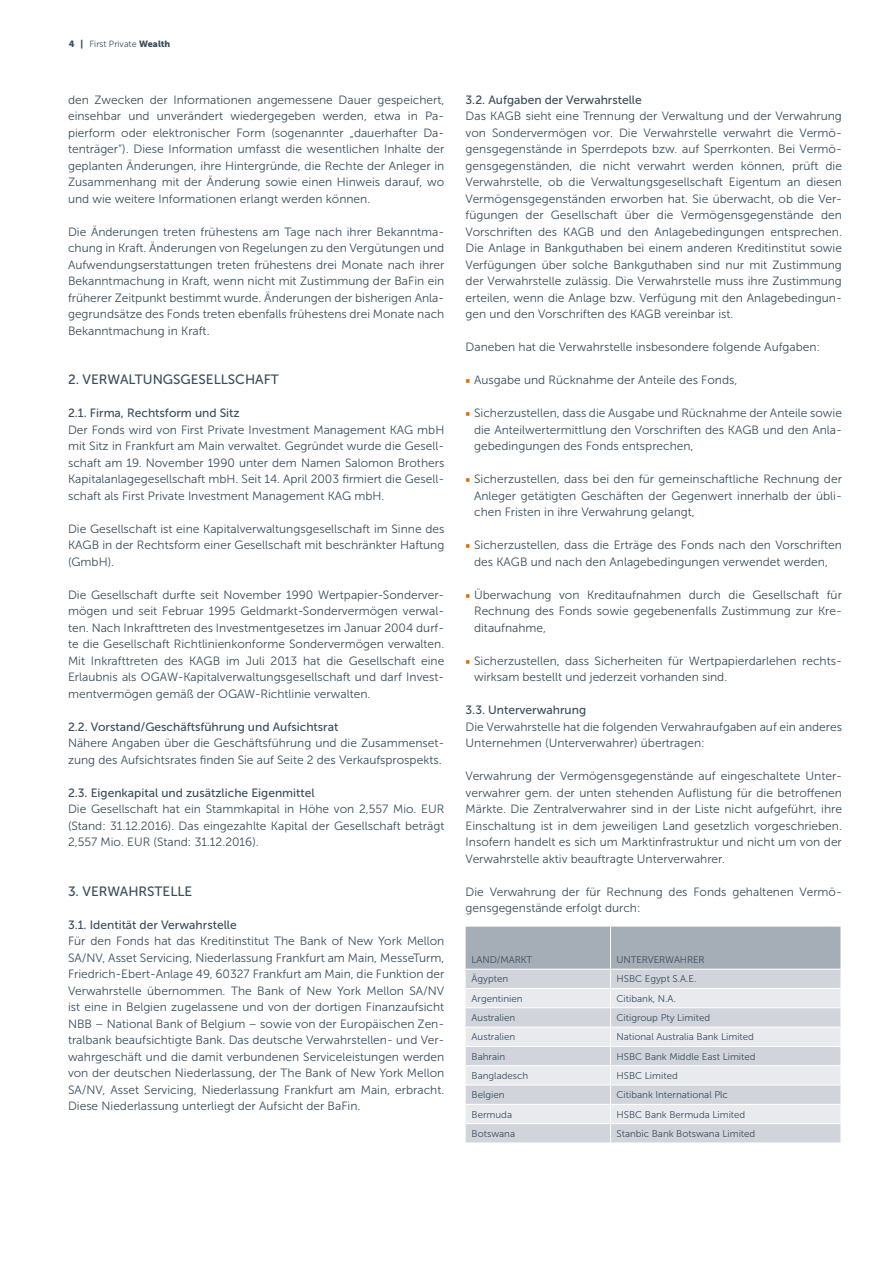
<style>
.page{position:relative;width:893px;height:1263px;background:#fff}
.page>*{position:absolute;margin:0;border:0;box-sizing:border-box;transform-origin:0 0}
.t1{font:13.5px "Museo Sans 500";color:#394d5c}
.t2{font:12px/16.5px "Museo Sans 300";color:#394d5c;text-align:justify}
.t3{font:12px "Museo Sans 500";color:#394d5c}
.t4{font:9.75px "Museo Sans 300";color:#394d5c}
.t5{font:9px "Museo Sans 300";color:#394d5c}
.s1{font-family:"Museo Sans 900"}
.s2{font-family:"Minion Pro";color:#dc6b02}
</style>
<div class="page">
<svg style="left:466px;top:927px;width:374px;height:215px;background:#d2d5db"></svg>
<hr style="left:610px;top:927px;width:1px;height:42px;background:#fff">
<hr style="left:466px;top:969px;width:144px;height:1px;background:#fff">
<hr style="left:610px;top:969px;width:230px;height:1px;background:#fff">
<p class="t5" style="left:69px;top:39px;width:103px"><span class="s1">4 |</span> First Private <span class="s1">Wealth</span></p>
<p class="t2" style="left:68px;top:91px;width:378px">den Zwecken der Informationen angemessene Dauer gespeichert, einsehbar und unverändert wiedergegeben werden, etwa in Pa&shy;pierform oder elektronischer Form (sogenannter „dauerhafter Da&shy;tenträger“). Diese Information umfasst die wesentlichen Inhalte der geplanten Änderungen, ihre Hintergründe, die Rechte der Anleger in Zusammenhang mit der Änderung sowie einen Hinweis darauf, wo und wie weitere Informationen erlangt werden können.</p>
<p class="t2" style="left:68px;top:223px;width:378px">Die Änderungen treten frühestens am Tage nach ihrer Bekanntma&shy;chung in Kraft. Änderungen von Regelungen zu den Vergütungen und Aufwendungserstattungen treten frühestens drei Monate nach ihrer Bekanntmachung in Kraft, wenn nicht mit Zustimmung der BaFin ein früherer Zeitpunkt bestimmt wurde. Änderungen der bisherigen Anla&shy;gegrundsätze des Fonds treten ebenfalls frühestens drei Monate nach Bekanntmachung in Kraft.</p>
<p class="t1" style="left:68px;top:372px;width:212px">2. VERWALTUNGSGESELLSCHAFT</p>
<p class="t3" style="left:68px;top:406px;width:173px">2.1. Firma, Rechtsform und Sitz</p>
<p class="t2" style="left:68px;top:421px;width:378px">Der Fonds wird von First Private Investment Management KAG mbH mit Sitz in Frankfurt am Main verwaltet. Gegründet wurde die Gesell&shy;schaft am 19. November 1990 unter dem Namen Salomon Brothers Kapitalanlagegesellschaft mbH. Seit 14. April 2003 firmiert die Gesell&shy;schaft als First Private Investment Management KAG mbH.</p>
<p class="t2" style="left:68px;top:520px;width:378px">Die Gesellschaft ist eine Kapitalverwaltungsgesellschaft im Sinne des KAGB in der Rechtsform einer Gesellschaft mit beschränkter Haftung (GmbH).</p>
<p class="t2" style="left:68px;top:586px;width:378px">Die Gesellschaft durfte seit November 1990 Wertpapier-Sonderver&shy;mögen und seit Februar 1995 Geldmarkt-Sondervermögen verwal&shy;ten. Nach Inkrafttreten des Investmentgesetzes im Januar 2004 durf&shy;te die Gesellschaft Richtlinienkonforme Sondervermögen verwalten.<br>Mit Inkrafttreten des KAGB im Juli 2013 hat die Gesellschaft eine Erlaubnis als OGAW-Kapitalverwaltungsgesellschaft und darf Invest&shy;mentvermögen gemäß der OGAW-Richtlinie verwalten.</p>
<p class="t3" style="left:68px;top:720px;width:272px">2.2. Vorstand/Geschäftsführung und Aufsichtsrat</p>
<p class="t2" style="left:68px;top:735px;width:378px">Nähere Angaben über die Geschäftsführung und die Zusammenset&shy;zung des Aufsichtsrates finden Sie auf Seite 2 des Verkaufsprospekts.</p>
<p class="t3" style="left:68px;top:786px;width:248px">2.3. Eigenkapital und zusätzliche Eigenmittel</p>
<p class="t2" style="left:68px;top:801px;width:378px">Die Gesellschaft hat ein Stammkapital in Höhe von 2,557 Mio. EUR (Stand: 31.12.2016). Das eingezahlte Kapital der Gesellschaft beträgt 2,557 Mio. EUR (Stand: 31.12.2016).</p>
<p class="t1" style="left:68px;top:883px;width:126px">3. VERWAHRSTELLE</p>
<p class="t3" style="left:68px;top:918px;width:170px">3.1. Identität der Verwahrstelle</p>
<p class="t2" style="left:68px;top:933px;width:378px">Für den Fonds hat das Kreditinstitut The Bank of New York Mellon SA/NV, Asset Servicing, Niederlassung Frankfurt am Main, MesseTurm, Friedrich-Ebert-Anlage 49, 60327 Frankfurt am Main, die Funktion der Verwahrstelle übernommen. The Bank of New York Mellon SA/NV ist eine in Belgien zugelassene und von der dortigen Finanzaufsicht NBB – National Bank of Belgium – sowie von der Europäischen Zen&shy;tralbank beaufsichtigte Bank. Das deutsche Verwahrstellen- und Ver&shy;wahrgeschäft und die damit verbundenen Serviceleistungen werden von der deutschen Niederlassung, der The Bank of New York Mellon SA/NV, Asset Servicing, Niederlassung Frankfurt am Main, erbracht.<br>Diese Niederlassung unterliegt der Aufsicht der BaFin.</p>
<p class="t3" style="left:466px;top:93px;width:178px">3.2. Aufgaben der Verwahrstelle</p>
<p class="t2" style="left:466px;top:108px;width:378px">Das KAGB sieht eine Trennung der Verwaltung und der Verwahrung von Sondervermögen vor. Die Verwahrstelle verwahrt die Vermö&shy;gensgegenstände in Sperrdepots bzw. auf Sperrkonten. Bei Vermö&shy;gensgegenständen, die nicht verwahrt werden können, prüft die Verwahrstelle, ob die Verwaltungsgesellschaft Eigentum an diesen Vermögensgegenständen erworben hat. Sie überwacht, ob die Ver&shy;fügungen der Gesellschaft über die Vermögensgegenstände den Vorschriften des KAGB und den Anlagebedingungen entsprechen.<br>Die Anlage in Bankguthaben bei einem anderen Kreditinstitut sowie Verfügungen über solche Bankguthaben sind nur mit Zustimmung der Verwahrstelle zulässig. Die Verwahrstelle muss ihre Zustimmung erteilen, wenn die Anlage bzw. Verfügung mit den Anlagebedingun&shy;gen und den Vorschriften des KAGB vereinbar ist.</p>
<p class="t2" style="left:466px;top:339px;width:356px">Daneben hat die Verwahrstelle insbesondere folgende Aufgaben:</p>
<p class="t2" style="left:466px;top:372px;width:273px"><span class="s2">■</span> Ausgabe und Rücknahme der Anteile des Fonds,</p>
<p class="t2" style="left:474px;top:405px;width:369px;text-indent:-9px"><span class="s2">■</span> Sicherzustellen, dass die Ausgabe und Rücknahme der Anteile sowie die Anteilwertermittlung den Vorschriften des KAGB und den Anla&shy;gebedingungen des Fonds entsprechen,</p>
<p class="t2" style="left:474px;top:471px;width:369px;text-indent:-9px"><span class="s2">■</span> Sicherzustellen, dass bei den für gemeinschaftliche Rechnung der Anleger getätigten Geschäften der Gegenwert innerhalb der übli&shy;chen Fristen in ihre Verwahrung gelangt,</p>
<p class="t2" style="left:466px;top:537px;width:378px;text-align:center"><span class="s2">■</span> Sicherzustellen, dass die Erträge des Fonds nach den Vorschriften des KAGB und nach den Anlagebedingungen verwendet werden,</p>
<p class="t2" style="left:474px;top:586px;width:369px;text-indent:-9px"><span class="s2">■</span> Überwachung von Kreditaufnahmen durch die Gesellschaft für Rechnung des Fonds sowie gegebenenfalls Zustimmung zur Kre&shy;ditaufnahme,</p>
<p class="t2" style="left:474px;top:652px;width:369px;text-indent:-9px"><span class="s2">■</span> Sicherzustellen, dass Sicherheiten für Wertpapierdarlehen rechts&shy;wirksam bestellt und jederzeit vorhanden sind.</p>
<p class="t3" style="left:466px;top:703px;width:122px">3.3. Unterverwahrung</p>
<p class="t2" style="left:466px;top:718px;width:378px">Die Verwahrstelle hat die folgenden Verwahraufgaben auf ein anderes<br>Unternehmen (Unterverwahrer) übertragen:</p>
<p class="t2" style="left:466px;top:768px;width:378px">Verwahrung der Vermögensgegenstände auf eingeschaltete Unter&shy;verwahrer gem. der unten stehenden Auflistung für die betroffenen Märkte. Die Zentralverwahrer sind in der Liste nicht aufgeführt, ihre Einschaltung ist in dem jeweiligen Land gesetzlich vorgeschrieben.<br>Insofern handelt es sich um Marktinfrastruktur und nicht um von der Verwahrstelle aktiv beauftragte Unterverwahrer.</p>
<p class="t2" style="left:466px;top:883px;width:378px">Die Verwahrung der für Rechnung des Fonds gehaltenen Vermö&shy;gensgegenstände erfolgt durch:</p>
<p class="t4" style="left:472px;top:954px;width:62px">LAND/MARKT</p>
<p class="t4" style="left:616px;top:954px;width:90px">UNTERVERWAHRER</p>
<p class="t4" style="left:472px;top:974px;width:38px">Ägypten</p>
<p class="t4" style="left:616px;top:974px;width:81px">HSBC Egypt S.A.E.</p>
<p class="t4" style="left:472px;top:993px;width:53px">Argentinien</p>
<p class="t4" style="left:616px;top:993px;width:61px">Citibank, N.A.</p>
<p class="t4" style="left:472px;top:1012px;width:45px">Australien</p>
<p class="t4" style="left:616px;top:1012px;width:95px">Citigroup Pty Limited</p>
<p class="t4" style="left:472px;top:1032px;width:45px">Australien</p>
<p class="t4" style="left:616px;top:1032px;width:139px">National Australia Bank Limited</p>
<p class="t4" style="left:472px;top:1051px;width:35px">Bahrain</p>
<p class="t4" style="left:616px;top:1051px;width:141px">HSBC Bank Middle East Limited</p>
<p class="t4" style="left:472px;top:1070px;width:58px">Bangladesch</p>
<p class="t4" style="left:616px;top:1070px;width:63px">HSBC Limited</p>
<p class="t4" style="left:472px;top:1090px;width:35px">Belgien</p>
<p class="t4" style="left:616px;top:1090px;width:113px">Citibank International Plc</p>
<p class="t4" style="left:472px;top:1109px;width:42px">Bermuda</p>
<p class="t4" style="left:616px;top:1109px;width:130px">HSBC Bank Bermuda Limited</p>
<p class="t4" style="left:472px;top:1128px;width:45px">Botswana</p>
<p class="t4" style="left:616px;top:1128px;width:140px">Stanbic Bank Botswana Limited</p>
</div>
